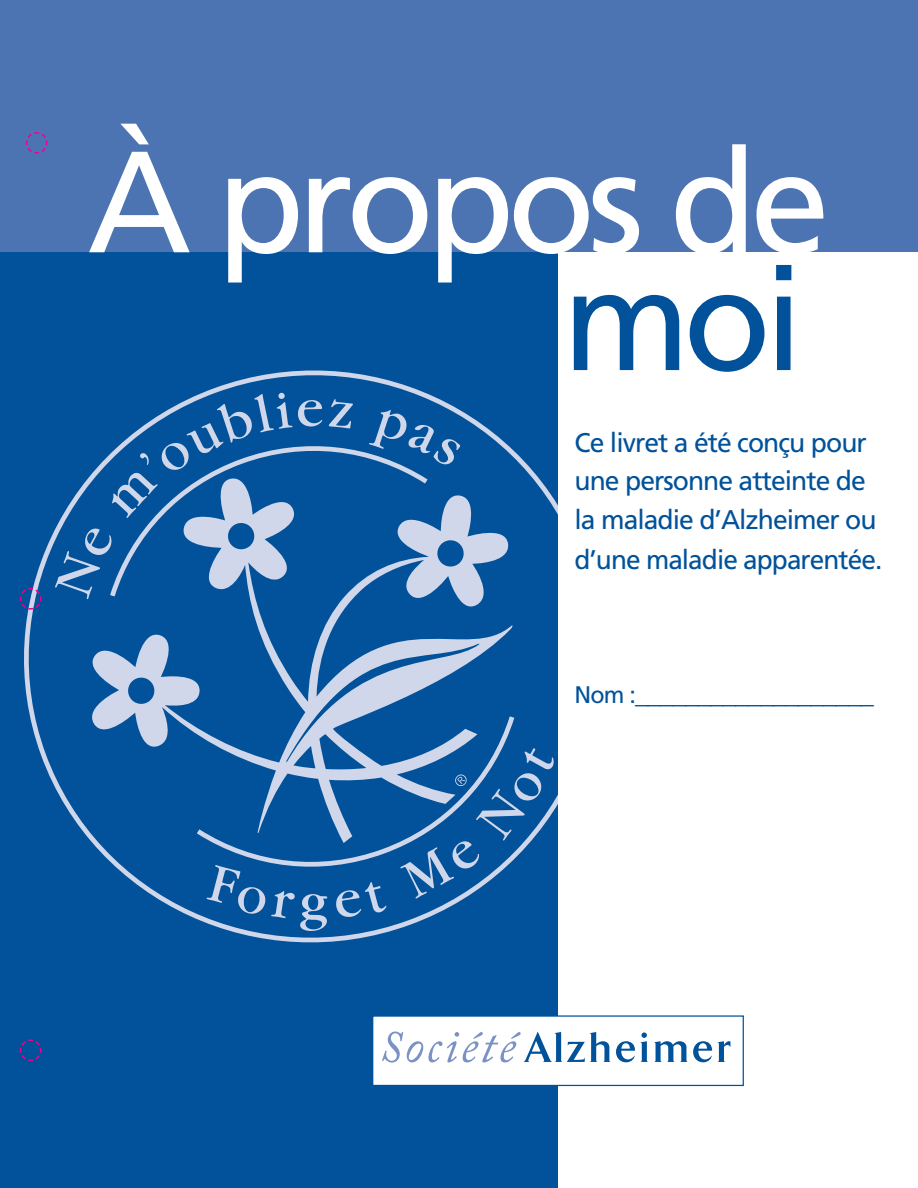
<style>
.page{position:relative;width:918px;height:1188px;background:#fff}
.page>*{position:absolute;margin:0;border:0;box-sizing:border-box;transform-origin:0 0}
.t1{font:144px "Frutiger";letter-spacing:-.05em;color:#fff}
.t2{font:144px "Frutiger";color:#01529a}
.t3{font:27px/39px "Frutiger";letter-spacing:-.035em;color:#01529a}
.s1{font-size:24px}
</style>
<div class="page">
<div style="left:0;top:252px;width:558px;height:936px;background:#01529a"></div>
<svg style="left:24px;top:370px;width:534px;height:572px"></svg>
<svg style="left:110px;top:436px;width:318px;height:160px"></svg>
<svg style="left:197px;top:716px;width:317px;height:160px"></svg>
<svg style="left:55px;top:527px;width:58px;height:72px"></svg>
<svg style="left:112px;top:393px;width:210px;height:125px"></svg>
<svg style="left:329px;top:399px;width:24px;height:30px"></svg>
<svg style="left:369px;top:410px;width:92px;height:56px"></svg>
<svg style="left:206px;top:865px;width:121px;height:66px"></svg>
<svg style="left:335px;top:882px;width:52px;height:36px"></svg>
<svg style="left:400px;top:748px;width:155px;height:151px"></svg>
<div style="left:373px;top:1016px;width:370px;height:69px;background:#fff"></div>
<svg style="left:616px;top:1032px;width:32px;height:30px"></svg>
<svg style="left:654px;top:1041px;width:76px;height:21px"></svg>
<svg style="left:382px;top:1032px;width:228px;height:31px"></svg>
<div style="left:372px;top:1015px;width:372px;height:71px;border:1px solid #01529a"></div>
<div style="left:0;top:0;width:918px;height:252px;background:#4d74b2"></div>
<svg style="left:26px;top:132px;width:22px;height:22px"></svg>
<svg style="left:19px;top:587px;width:23px;height:23px"></svg>
<svg style="left:19px;top:1039px;width:23px;height:23px"></svg>
<h1 class="t1" style="left:87px;top:118px;width:744px">À propos de</h1>
<h1 class="t2" style="left:562px;top:235px;width:243px">moi</h1>
<p class="t3" style="left:575px;top:422px;width:309px">Ce livret a été conçu pour une personne atteinte de la maladie d’Alzheimer ou d’une maladie apparentée.</p>
<p class="t3" style="left:575px;top:673px;width:301px"><span class="s1">Nom :</span>___________________</p>
</div>
